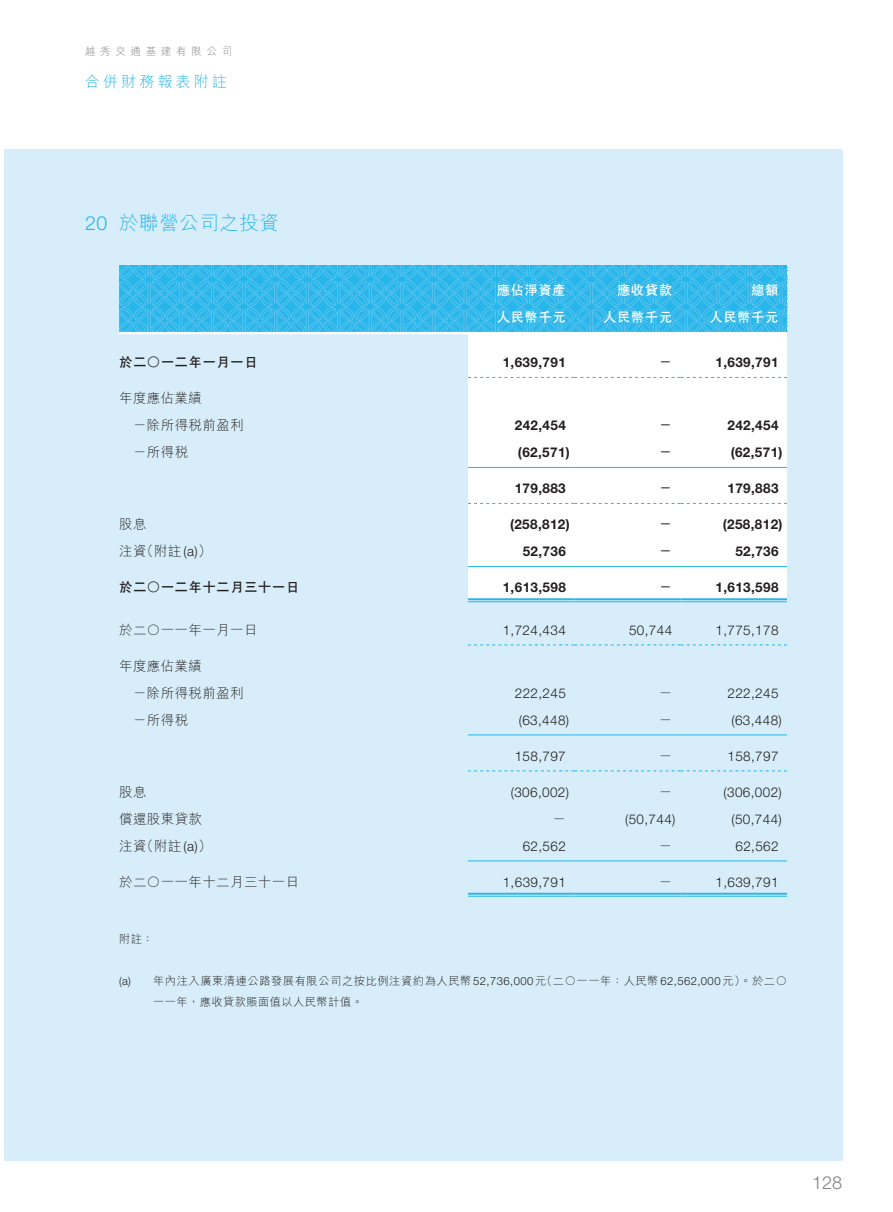
<style>
.page{position:relative;width:893px;height:1212px;background:#fff}
.page>*{position:absolute;margin:0;border:0;box-sizing:border-box;transform-origin:0 0}
.t1{font:19.5px "M Hei HK Light E Ten B5 H";letter-spacing:.03em;color:#26b6ea}
.t2{font:300 18px "Helvetica Neue LT Std";color:#808285}
.t3{font:15px "M Hei HK Light E Ten B5 H";letter-spacing:.21em;color:#26b6ea}
.t4{font:300 13.5px "Helvetica Neue LT Std";letter-spacing:.03em;color:#231f20}
.t5{font:700 13.5px "Helvetica Neue LT Std";letter-spacing:.03em;color:#231f20}
.t6{font:13.5px/27px "M Hei HK Light E Ten B5 H";letter-spacing:.03em;color:#231f20}
.t7{font:13.5px "C Hei 2 HK Bold E Ten B5 H";letter-spacing:.03em;color:#231f20}
.t8{font:13.5px "C Hei 2 HK Bold E Ten B5 H";letter-spacing:.03em;color:#fff}
.t9{font:11.25px/21px "M Hei HK Light E Ten B5 H";letter-spacing:.05em;color:#231f20}
.t10{font:10.5px "M Hei HK Light E Ten B5 H";letter-spacing:.445em;color:#808285}
.s1{font-family:"Helvetica Neue LT Std";font-weight:300}
</style>
<div class="page">
<div style="left:4px;top:149px;width:838px;height:1012px;background:#d7edf9"></div>
<div style="left:468px;top:334px;width:319px;height:264px;background:#fff"></div>
<svg style="left:119px;top:265px;width:668px;height:67px;background:#37b9eb"></svg>
<hr style="left:119px;top:332px;width:349px;height:2px;background:#fff">
<hr style="left:468px;top:332px;width:106px;height:2px;background:#fff">
<hr style="left:574px;top:332px;width:106px;height:2px;background:#fff">
<hr style="left:680px;top:332px;width:107px;height:2px;background:#fff">
<svg style="left:468px;top:377px;width:319px;height:1px"></svg>
<hr style="left:468px;top:467px;width:106px;height:1px;background:#26b6ea">
<hr style="left:574px;top:467px;width:106px;height:1px;background:#26b6ea">
<hr style="left:680px;top:467px;width:107px;height:1px;background:#26b6ea">
<svg style="left:468px;top:503px;width:319px;height:1px"></svg>
<hr style="left:468px;top:566px;width:106px;height:1px;background:#26b6ea">
<hr style="left:574px;top:566px;width:106px;height:1px;background:#26b6ea">
<hr style="left:680px;top:566px;width:107px;height:1px;background:#26b6ea">
<hr style="left:468px;top:598px;width:106px;height:2px;background:#26b6ea">
<hr style="left:468px;top:601px;width:106px;height:1px;background:#26b6ea">
<hr style="left:574px;top:598px;width:106px;height:2px;background:#26b6ea">
<hr style="left:574px;top:601px;width:106px;height:1px;background:#26b6ea">
<hr style="left:680px;top:598px;width:107px;height:2px;background:#26b6ea">
<hr style="left:680px;top:601px;width:107px;height:1px;background:#26b6ea">
<svg style="left:468px;top:645px;width:319px;height:1px"></svg>
<hr style="left:468px;top:735px;width:106px;height:1px;background:#26b6ea">
<hr style="left:574px;top:735px;width:106px;height:1px;background:#26b6ea">
<hr style="left:680px;top:735px;width:107px;height:1px;background:#26b6ea">
<svg style="left:468px;top:771px;width:319px;height:1px"></svg>
<hr style="left:468px;top:861px;width:106px;height:1px;background:#26b6ea">
<hr style="left:574px;top:861px;width:106px;height:1px;background:#26b6ea">
<hr style="left:680px;top:861px;width:107px;height:1px;background:#26b6ea">
<hr style="left:468px;top:893px;width:106px;height:2px;background:#26b6ea">
<hr style="left:468px;top:896px;width:106px;height:1px;background:#26b6ea">
<hr style="left:574px;top:893px;width:106px;height:2px;background:#26b6ea">
<hr style="left:574px;top:896px;width:106px;height:1px;background:#26b6ea">
<hr style="left:680px;top:893px;width:107px;height:2px;background:#26b6ea">
<hr style="left:680px;top:896px;width:107px;height:1px;background:#26b6ea">
<p class="t10" style="left:85px;top:47px;width:149px">越秀交通基建有限公司</p>
<p class="t3" style="left:85px;top:76px;width:143px">合併財務報表附註</p>
<h1 class="t1" style="left:85px;top:216px;width:195px"><span class="s1">20</span> 於聯營公司之投資</h1>
<p class="t8" style="left:496px;top:285px;width:71px">應佔淨資產</p>
<p class="t8" style="left:617px;top:285px;width:57px">應收貸款</p>
<p class="t8" style="left:751px;top:285px;width:29px">總額</p>
<p class="t8" style="left:497px;top:312px;width:71px">人民幣千元</p>
<p class="t8" style="left:603px;top:312px;width:71px">人民幣千元</p>
<p class="t8" style="left:709px;top:312px;width:71px">人民幣千元</p>
<p class="t7" style="left:119px;top:357px;width:140px">於二○一二年一月一日</p>
<p class="t5" style="left:502px;top:355px;width:65px">1,639,791</p>
<p class="t7" style="left:658px;top:357px;width:15px">－</p>
<p class="t5" style="left:715px;top:355px;width:65px">1,639,791</p>
<p class="t6" style="left:133px;top:386px;width:112px;text-indent:-14px">年度應佔業績<br>－除所得稅前盈利</p>
<p class="t5" style="left:514px;top:418px;width:53px">242,454</p>
<p class="t7" style="left:658px;top:420px;width:15px">－</p>
<p class="t5" style="left:727px;top:418px;width:53px">242,454</p>
<p class="t6" style="left:133px;top:440px;width:57px">－所得稅</p>
<p class="t5" style="left:518px;top:445px;width:53px">(62,571)</p>
<p class="t7" style="left:658px;top:447px;width:15px">－</p>
<p class="t5" style="left:730px;top:445px;width:53px">(62,571)</p>
<p class="t5" style="left:514px;top:481px;width:53px">179,883</p>
<p class="t7" style="left:658px;top:483px;width:15px">－</p>
<p class="t5" style="left:727px;top:481px;width:53px">179,883</p>
<p class="t6" style="left:119px;top:512px;width:29px">股息</p>
<p class="t5" style="left:510px;top:517px;width:61px">(258,812)</p>
<p class="t7" style="left:658px;top:519px;width:15px">－</p>
<p class="t5" style="left:722px;top:517px;width:61px">(258,812)</p>
<p class="t6" style="left:119px;top:539px;width:94px">注資（附註<span class="s1">(a)</span>）</p>
<p class="t5" style="left:522px;top:544px;width:45px">52,736</p>
<p class="t7" style="left:658px;top:546px;width:15px">－</p>
<p class="t5" style="left:735px;top:544px;width:45px">52,736</p>
<p class="t7" style="left:119px;top:582px;width:182px">於二○一二年十二月三十一日</p>
<p class="t5" style="left:502px;top:580px;width:65px">1,613,598</p>
<p class="t7" style="left:658px;top:582px;width:15px">－</p>
<p class="t5" style="left:715px;top:580px;width:65px">1,613,598</p>
<p class="t6" style="left:119px;top:618px;width:140px">於二○一一年一月一日</p>
<p class="t4" style="left:502px;top:625px;width:65px">1,724,434</p>
<p class="t4" style="left:629px;top:625px;width:45px">50,744</p>
<p class="t4" style="left:715px;top:625px;width:65px">1,775,178</p>
<p class="t6" style="left:133px;top:654px;width:112px;text-indent:-14px">年度應佔業績<br>－除所得稅前盈利</p>
<p class="t4" style="left:514px;top:688px;width:53px">222,245</p>
<p class="t6" style="left:658px;top:681px;width:15px">－</p>
<p class="t4" style="left:727px;top:688px;width:53px">222,245</p>
<p class="t6" style="left:133px;top:708px;width:57px">－所得稅</p>
<p class="t4" style="left:518px;top:715px;width:52px">(63,448)</p>
<p class="t6" style="left:658px;top:708px;width:15px">－</p>
<p class="t4" style="left:731px;top:715px;width:52px">(63,448)</p>
<p class="t4" style="left:514px;top:751px;width:53px">158,797</p>
<p class="t6" style="left:658px;top:744px;width:15px">－</p>
<p class="t4" style="left:727px;top:751px;width:53px">158,797</p>
<p class="t6" style="left:119px;top:780px;width:29px">股息</p>
<p class="t4" style="left:510px;top:787px;width:60px">(306,002)</p>
<p class="t6" style="left:658px;top:780px;width:15px">－</p>
<p class="t4" style="left:723px;top:787px;width:60px">(306,002)</p>
<p class="t6" style="left:119px;top:807px;width:84px">償還股東貸款</p>
<p class="t6" style="left:552px;top:807px;width:15px">－</p>
<p class="t4" style="left:625px;top:814px;width:52px">(50,744)</p>
<p class="t4" style="left:731px;top:814px;width:52px">(50,744)</p>
<p class="t6" style="left:119px;top:834px;width:94px">注資（附註<span class="s1">(a)</span>）</p>
<p class="t4" style="left:522px;top:841px;width:45px">62,562</p>
<p class="t6" style="left:658px;top:834px;width:15px">－</p>
<p class="t4" style="left:735px;top:841px;width:45px">62,562</p>
<p class="t6" style="left:119px;top:870px;width:182px">於二○一一年十二月三十一日</p>
<p class="t4" style="left:502px;top:877px;width:65px">1,639,791</p>
<p class="t6" style="left:658px;top:870px;width:15px">－</p>
<p class="t4" style="left:715px;top:877px;width:65px">1,639,791</p>
<p class="t9" style="left:119px;top:930px;width:36px">附註：</p>
<p class="t9" style="left:153px;top:972px;width:635px;text-indent:-34px"><span class="s1">(a)</span> 年內注入廣東清連公路發展有限公司之按比例注資約為人民幣<span class="s1">52,736,000</span>元（二○一一年：人民幣<span class="s1">62,562,000</span>元）。於二○一一年，應收貸款賬面值以人民幣計值。</p>
<h2 class="t2" style="left:812px;top:1176px;width:32px">128</h2>
</div>
